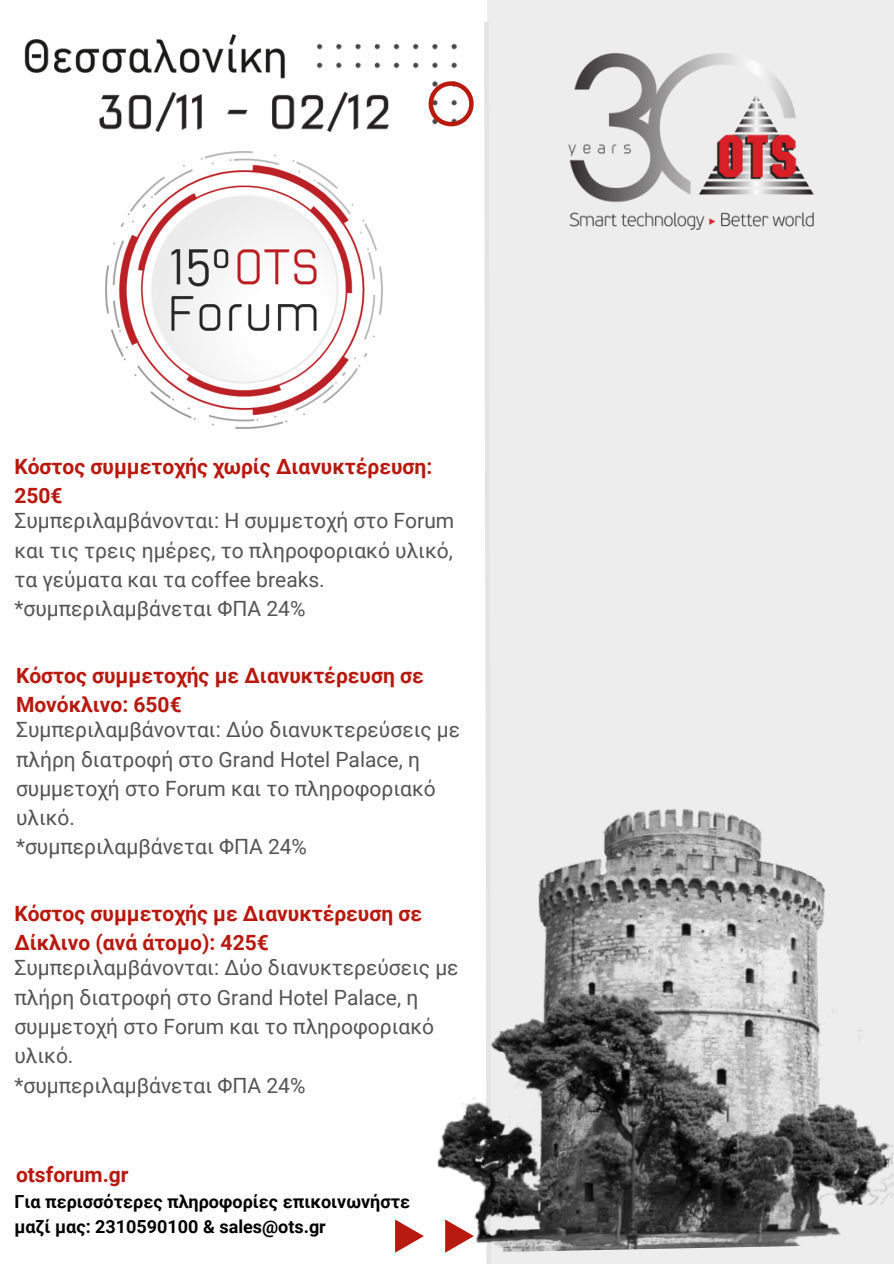
<style>
.page{position:relative;width:894px;height:1264px;background:#fff}
.page>*{position:absolute;margin:0;border:0;box-sizing:border-box;transform-origin:0 0}
.t1{font:21px/29.2px "Roboto";color:#545454}
.t2{font:700 21px "Roboto";color:#b8180e}
.t3{font:700 18px/24.8px "Roboto";color:#000}
</style>
<div class="page">
<img style="left:316px;top:43px;width:141px;height:26px">
<img style="left:99px;top:91px;width:290px;height:40px">
<svg style="left:428px;top:81px;width:45px;height:45px"></svg>
<div style="left:487px;top:0;width:406px;height:1263px;background:#ededed"></div>
<img style="left:568px;top:54px;width:245px;height:175px">
<svg style="left:484px;top:22px;width:3px;height:1241px"></svg>
<img style="left:437px;top:803px;width:456px;height:450px">
<img style="left:105px;top:151px;width:277px;height:277px">
<img style="left:24px;top:34px;width:261px;height:45px">
<svg style="left:445px;top:1219px;width:29px;height:33px"></svg>
<svg style="left:395px;top:1219px;width:29px;height:33px"></svg>
<p class="t2" style="left:14px;top:454px;width:419px">Κόστος συμμετοχής χωρίς Διανυκτέρευση:</p>
<p class="t2" style="left:14px;top:483px;width:50px">250€</p>
<p class="t1" style="left:14px;top:506px;width:441px;text-align:justify">Συμπεριλαμβάνονται: Η συμμετοχή στο Forum και τις τρεις ημέρες, το πληροφοριακό υλικό, τα γεύματα και τα coffee breaks.</p>
<p class="t1" style="left:14px;top:594px;width:292px">*συμπεριλαμβάνεται ΦΠΑ 24%</p>
<p class="t2" style="left:16px;top:663px;width:409px">Κόστος συμμετοχής με Διανυκτέρευση σε</p>
<p class="t2" style="left:16px;top:692px;width:167px">Μονόκλινο: 650€</p>
<p class="t1" style="left:16px;top:715px;width:445px">Συμπεριλαμβάνονται: Δύο διανυκτερεύσεις με πλήρη διατροφή στο Grand Hotel Palace, η συμμετοχή στο Forum και το πληροφοριακό υλικό.</p>
<p class="t1" style="left:16px;top:832px;width:292px">*συμπεριλαμβάνεται ΦΠΑ 24%</p>
<p class="t2" style="left:14px;top:901px;width:409px">Κόστος συμμετοχής με Διανυκτέρευση σε</p>
<p class="t2" style="left:14px;top:930px;width:256px">Δίκλινο (ανά άτομο): 425€</p>
<p class="t1" style="left:14px;top:953px;width:445px">Συμπεριλαμβάνονται: Δύο διανυκτερεύσεις με πλήρη διατροφή στο Grand Hotel Palace, η συμμετοχή στο Forum και το πληροφοριακό υλικό.</p>
<p class="t1" style="left:14px;top:1070px;width:292px">*συμπεριλαμβάνεται ΦΠΑ 24%</p>
<p class="t2" style="left:16px;top:1162px;width:114px">otsforum.gr</p>
<p class="t3" style="left:14px;top:1189px;width:397px">Για περισσότερες πληροφορίες επικοινωνήστε μαζί μας: 2310590100 &amp; sales@ots.gr</p>
</div>
